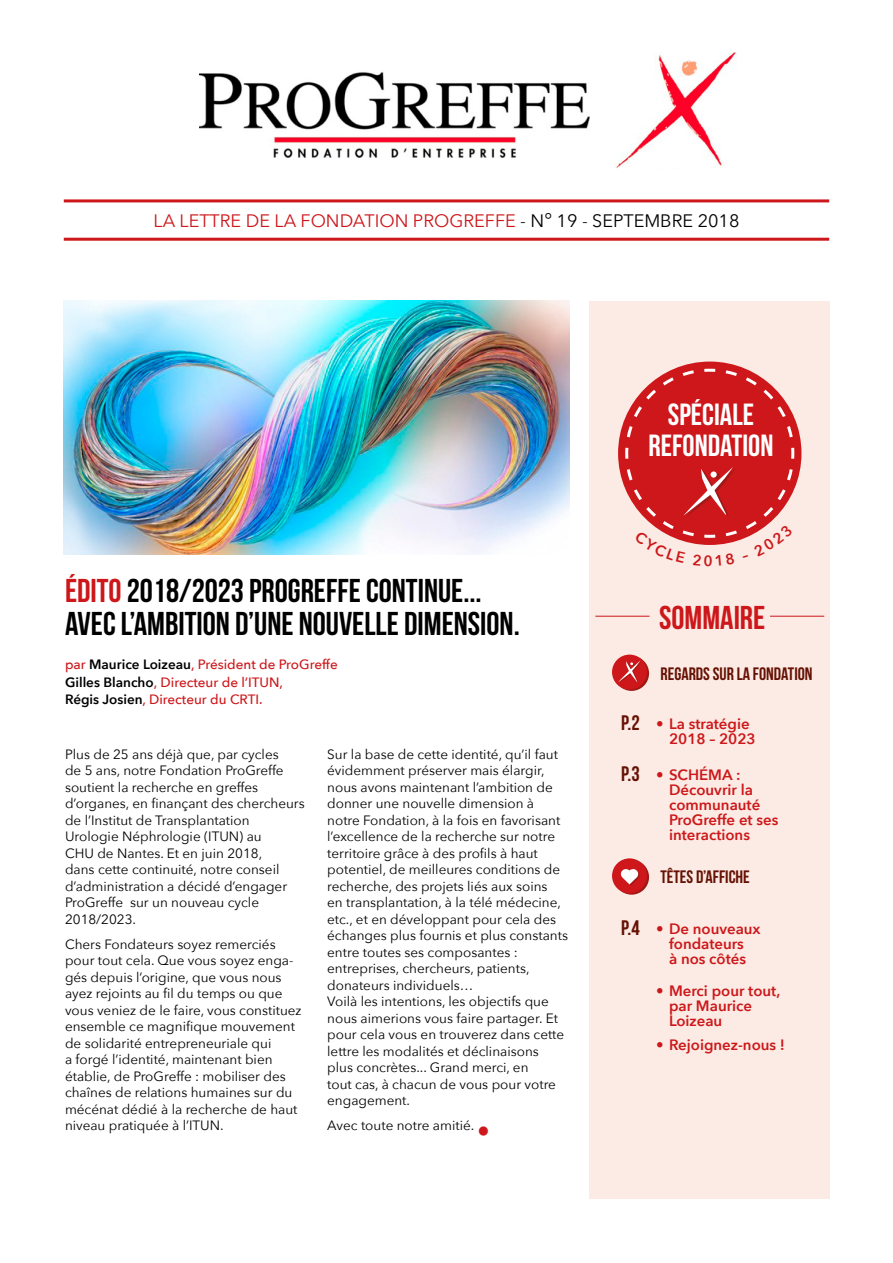
<style>
.page{position:relative;width:893px;height:1263px;background:#fff}
.page>*{position:absolute;margin:0;border:0;box-sizing:border-box;transform-origin:0 0}
.t1{font:33px/33px "Bebas Neue";color:#000}
.t2{font:33px "Bebas Neue";color:#cd171a}
.t3{font:30.6px/31.3px "Bebas Neue";color:#fff;text-align:center}
.t4{font:21px "Bebas Neue";color:#661104}
.t5{font:18px "Avenir Next";color:#cd171a}
.t6{font:18px "Bebas Neue";color:#661104}
.t7{font:600 15px/15px "Avenir Next";color:#cd171a}
.t8{font:13.5px/16.5px "Avenir Next";color:#000}
.t9{font:500 13.5px/17.7px "Avenir Next";color:#cd171a}
.s1{color:#000}
.s2{font-size:19.5px;color:#000}
.s3{color:#cd171a}
.s4{font-weight:600;color:#000}
.s5{font-size:25.5px;color:#cd171a}
</style>
<div class="page">
<img style="left:589px;top:52px;width:148px;height:116px">
<img style="left:199px;top:72px;width:390px;height:86px">
<div style="left:589px;top:301px;width:240px;height:897px;background:#fbebe4"></div>
<hr style="left:64px;top:238px;width:765px;height:3px;background:#cd171a">
<hr style="left:64px;top:199px;width:765px;height:3px;background:#cd171a">
<img style="left:64px;top:301px;width:505px;height:254px">
<div style="left:618px;top:362px;width:183px;height:183px;background:#cd171a;border-radius:50%"></div>
<hr style="left:595px;top:616px;width:54px;height:1px;background:#cd171a">
<hr style="left:770px;top:616px;width:54px;height:1px;background:#cd171a">
<svg style="left:614px;top:860px;width:35px;height:35px"></svg>
<div style="left:612px;top:858px;width:35px;height:35px;background:#cd171a;border-radius:50%"></div>
<svg style="left:621px;top:869px;width:19px;height:16px"></svg>
<svg style="left:614px;top:656px;width:35px;height:35px"></svg>
<div style="left:612px;top:655px;width:35px;height:35px;background:#cd171a;border-radius:50%"></div>
<svg style="left:618px;top:660px;width:23px;height:23px"></svg>
<svg style="left:624px;top:367px;width:172px;height:178px"></svg>
<h3 class="t5" style="left:154px;top:206px;width:587px">LA LETTRE DE LA FONDATION PROGREFFE <span class="s1">- N</span><span class="s2">°</span> <span class="s1">19 - SEPTEMBRE 2018</span></h3>
<h1 class="t1" style="left:65px;top:573px;width:456px"><span class="s3">ÉDITO</span> 2018/2023 PROGREFFE CONTINUE...<br>AVEC L’AMBITION D’UNE NOUVELLE DIMENSION.</h1>
<p class="t9" style="left:65px;top:655px;width:274px">par <span class="s4">Maurice Loizeau</span>, Président de ProGreffe<br><span class="s4">Gilles Blancho</span>, Directeur de l’ITUN,<br><span class="s4">Régis Josien</span>, Directeur du CRTI.</p>
<p class="t8" style="left:65px;top:745px;width:241px">Plus de 25 ans déjà que, par cycles<br>de 5 ans, notre Fondation ProGreffe soutient la recherche en greffes d’organes, en finançant des chercheurs de l’Institut de Transplantation<br>Urologie Néphrologie (ITUN) au<br>CHU de Nantes. Et en juin 2018,<br>dans cette continuité, notre conseil d’administration a décidé d’engager<br>ProGreffe sur un nouveau cycle<br>2018/2023.</p>
<p class="t8" style="left:65px;top:935px;width:238px">Chers Fondateurs soyez remerciés pour tout cela. Que vous soyez enga&shy;gés depuis l’origine, que vous nous ayez rejoints au fil du temps ou que vous veniez de le faire, vous constituez ensemble ce magnifique mouvement de solidarité entrepreneuriale qui<br>a forgé l’identité, maintenant bien établie, de ProGreffe : mobiliser des chaînes de relations humaines sur du mécénat dédié à la recherche de haut niveau pratiquée à l’ITUN.</p>
<p class="t8" style="left:327px;top:745px;width:242px">Sur la base de cette identité, qu’il faut évidemment préserver mais élargir, nous avons maintenant l’ambition de donner une nouvelle dimension à notre Fondation, à la fois en favorisant l’excellence de la recherche sur notre territoire grâce à des profils à haut potentiel, de meilleures conditions de recherche, des projets liés aux soins<br>en transplantation, à la télé médecine, etc., et en développant pour cela des échanges plus fournis et plus constants entre toutes ses composantes : entreprises, chercheurs, patients, donateurs individuels…<br>Voilà les intentions, les objectifs que nous aimerions vous faire partager. Et pour cela vous en trouverez dans cette lettre les modalités et déclinaisons plus concrètes... Grand merci, en<br>tout cas, à chacun de vous pour votre engagement.</p>
<p class="t8" style="left:327px;top:1117px;width:164px">Avec toute notre amitié. <span class="s5">•</span></p>
<h2 class="t3" style="left:648px;top:398px;width:126px">SPÉCIALE<br>REFONDATION</h2>
<h3 class="t4" style="left:621px;top:711px;width:20px">P.2</h3>
<h3 class="t4" style="left:621px;top:762px;width:20px">P.3</h3>
<h3 class="t4" style="left:621px;top:916px;width:20px">P.4</h3>
<h1 class="t2" style="left:659px;top:600px;width:108px">SOMMAIRE</h1>
<h3 class="t6" style="left:660px;top:663px;width:154px">REGARDS SUR LA FONDATION</h3>
<p class="t7" style="left:669px;top:716px;width:88px;text-indent:-13px">• La stratégie<br>2018 – 2023</p>
<p class="t7" style="left:669px;top:767px;width:111px;text-indent:-13px">• SCHÉMA :<br>Découvrir la communauté<br>ProGreffe et ses interactions</p>
<h3 class="t6" style="left:660px;top:867px;width:91px">TÊTES D’AFFICHE</h3>
<p class="t7" style="left:656px;top:921px;width:106px;text-align:center">• De nouveaux fondateurs<br>à nos côtés</p>
<p class="t7" style="left:669px;top:983px;width:113px;text-indent:-13px">• Merci pour tout, par Maurice<br>Loizeau</p>
<p class="t7" style="left:656px;top:1036px;width:130px">• Rejoignez-nous !</p>
</div>
